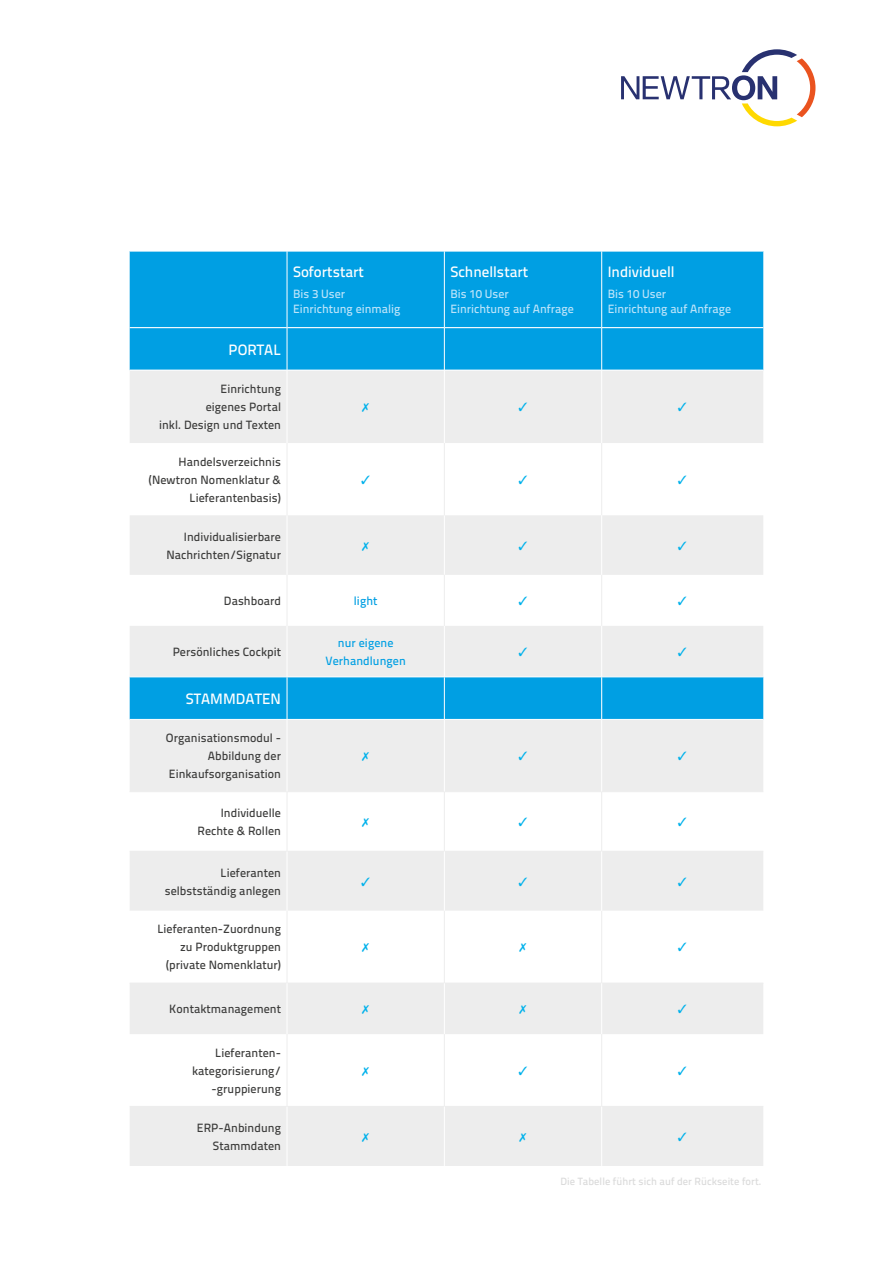
<style>
.page{position:relative;width:893px;height:1263px;background:#fff}
.page>*{position:absolute;margin:0;border:0;box-sizing:border-box;transform-origin:0 0}
.t1{font:15px "Titillium Text 25 L 600 wt";color:#fff}
.t2{font:12px/18px "Titillium Text 25 L 600 wt";letter-spacing:.005em;color:#3c3c3b;text-align:right}
.t3{font:12px/14.4px "Titillium Text 25 L 600 wt";color:#bce4fa}
.t4{font:12px/18px "Titillium Text 25 L 600 wt";letter-spacing:.005em;color:#009fe3;text-align:center}
.t5{font:10.5px "Titillium Text 25 L 600 wt";letter-spacing:.005em;color:#dadada}
</style>
<div class="page">
<div style="left:130px;top:252px;width:633px;height:118px;background:#009fe3"></div>
<svg style="left:130px;top:371px;width:633px;height:540px;fill:#ededed"></svg>
<div style="left:130px;top:677px;width:633px;height:42px;background:#009fe3"></div>
<svg style="left:130px;top:984px;width:633px;height:182px;fill:#ededed"></svg>
<hr style="left:130px;top:791px;width:157px;height:1px;background:#ededed">
<hr style="left:287px;top:791px;width:157px;height:1px;background:#ededed">
<hr style="left:444px;top:791px;width:158px;height:1px;background:#ededed">
<hr style="left:602px;top:791px;width:161px;height:1px;background:#ededed">
<hr style="left:130px;top:851px;width:157px;height:1px;background:#ededed">
<hr style="left:287px;top:851px;width:157px;height:1px;background:#ededed">
<hr style="left:444px;top:851px;width:158px;height:1px;background:#ededed">
<hr style="left:602px;top:851px;width:161px;height:1px;background:#ededed">
<hr style="left:130px;top:983px;width:157px;height:1px;background:#ededed">
<hr style="left:287px;top:983px;width:157px;height:1px;background:#ededed">
<hr style="left:444px;top:983px;width:158px;height:1px;background:#ededed">
<hr style="left:602px;top:983px;width:161px;height:1px;background:#ededed">
<hr style="left:130px;top:327px;width:157px;height:1px;background:#fff">
<hr style="left:287px;top:327px;width:157px;height:1px;background:#fff">
<hr style="left:445px;top:327px;width:156px;height:1px;background:#fff">
<hr style="left:602px;top:327px;width:161px;height:1px;background:#fff">
<hr style="left:287px;top:251px;width:1px;height:77px;background:#fff">
<hr style="left:287px;top:328px;width:1px;height:42px;background:#fff">
<hr style="left:287px;top:370px;width:1px;height:73px;background:#fff">
<hr style="left:287px;top:515px;width:1px;height:60px;background:#fff">
<hr style="left:287px;top:626px;width:1px;height:50px;background:#fff">
<hr style="left:287px;top:677px;width:1px;height:42px;background:#fff">
<hr style="left:287px;top:720px;width:1px;height:71px;background:#fff">
<hr style="left:287px;top:851px;width:1px;height:60px;background:#fff">
<hr style="left:287px;top:983px;width:1px;height:51px;background:#fff">
<hr style="left:444px;top:251px;width:1px;height:77px;background:#fff">
<hr style="left:444px;top:328px;width:1px;height:42px;background:#fff">
<hr style="left:444px;top:370px;width:1px;height:73px;background:#fff">
<hr style="left:444px;top:515px;width:1px;height:60px;background:#fff">
<hr style="left:444px;top:626px;width:1px;height:50px;background:#fff">
<hr style="left:444px;top:677px;width:1px;height:42px;background:#fff">
<hr style="left:444px;top:720px;width:1px;height:71px;background:#fff">
<hr style="left:444px;top:851px;width:1px;height:60px;background:#fff">
<hr style="left:444px;top:983px;width:1px;height:51px;background:#fff">
<hr style="left:601px;top:251px;width:1px;height:77px;background:#fff">
<hr style="left:601px;top:328px;width:1px;height:42px;background:#fff">
<hr style="left:601px;top:677px;width:1px;height:42px;background:#fff">
<hr style="left:601px;top:983px;width:1px;height:51px;background:#fff">
<hr style="left:130px;top:676px;width:157px;height:1px;background:#fff">
<hr style="left:287px;top:676px;width:157px;height:1px;background:#fff">
<hr style="left:444px;top:676px;width:158px;height:1px;background:#fff">
<hr style="left:602px;top:676px;width:161px;height:1px;background:#fff">
<hr style="left:130px;top:719px;width:157px;height:1px;background:#fff">
<hr style="left:287px;top:719px;width:157px;height:1px;background:#fff">
<hr style="left:444px;top:719px;width:158px;height:1px;background:#fff">
<hr style="left:602px;top:719px;width:161px;height:1px;background:#fff">
<hr style="left:130px;top:1106px;width:157px;height:1px;background:#ededed">
<hr style="left:287px;top:1106px;width:157px;height:1px;background:#ededed">
<hr style="left:444px;top:1106px;width:158px;height:1px;background:#ededed">
<hr style="left:602px;top:1106px;width:161px;height:1px;background:#ededed">
<hr style="left:287px;top:1106px;width:1px;height:60px;background:#fff">
<hr style="left:444px;top:1106px;width:1px;height:60px;background:#fff">
<hr style="left:601px;top:1106px;width:1px;height:60px;background:#fff">
<hr style="left:601px;top:443px;width:1px;height:72px;background:#ededed">
<hr style="left:287px;top:443px;width:1px;height:72px;background:#ededed">
<hr style="left:444px;top:443px;width:1px;height:72px;background:#ededed">
<hr style="left:287px;top:575px;width:1px;height:51px;background:#ededed">
<hr style="left:444px;top:575px;width:1px;height:51px;background:#ededed">
<hr style="left:601px;top:575px;width:1px;height:51px;background:#ededed">
<hr style="left:287px;top:792px;width:1px;height:59px;background:#ededed">
<hr style="left:444px;top:792px;width:1px;height:59px;background:#ededed">
<hr style="left:601px;top:792px;width:1px;height:59px;background:#ededed">
<hr style="left:287px;top:911px;width:1px;height:72px;background:#ededed">
<hr style="left:444px;top:911px;width:1px;height:72px;background:#ededed">
<hr style="left:601px;top:911px;width:1px;height:72px;background:#ededed">
<hr style="left:287px;top:1034px;width:1px;height:72px;background:#ededed">
<hr style="left:444px;top:1034px;width:1px;height:72px;background:#ededed">
<hr style="left:601px;top:1034px;width:1px;height:72px;background:#ededed">
<hr style="left:601px;top:370px;width:1px;height:73px;background:#fff">
<hr style="left:601px;top:515px;width:1px;height:60px;background:#fff">
<hr style="left:601px;top:626px;width:1px;height:50px;background:#fff">
<hr style="left:601px;top:720px;width:1px;height:71px;background:#fff">
<hr style="left:601px;top:851px;width:1px;height:60px;background:#fff">
<svg style="left:621px;top:49px;width:194px;height:77px"></svg>
<svg style="left:362px;top:403px;width:7px;height:9px"></svg>
<svg style="left:519px;top:403px;width:8px;height:8px"></svg>
<svg style="left:678px;top:403px;width:9px;height:8px"></svg>
<svg style="left:362px;top:475px;width:8px;height:9px"></svg>
<svg style="left:519px;top:475px;width:8px;height:9px"></svg>
<svg style="left:678px;top:475px;width:9px;height:9px"></svg>
<svg style="left:362px;top:542px;width:7px;height:8px"></svg>
<svg style="left:519px;top:541px;width:8px;height:9px"></svg>
<svg style="left:678px;top:541px;width:9px;height:9px"></svg>
<svg style="left:519px;top:596px;width:8px;height:9px"></svg>
<svg style="left:678px;top:596px;width:9px;height:9px"></svg>
<svg style="left:519px;top:647px;width:8px;height:9px"></svg>
<svg style="left:678px;top:647px;width:9px;height:9px"></svg>
<svg style="left:362px;top:752px;width:7px;height:9px"></svg>
<svg style="left:519px;top:751px;width:8px;height:9px"></svg>
<svg style="left:678px;top:751px;width:9px;height:9px"></svg>
<svg style="left:362px;top:818px;width:7px;height:9px"></svg>
<svg style="left:519px;top:817px;width:8px;height:9px"></svg>
<svg style="left:678px;top:817px;width:9px;height:9px"></svg>
<svg style="left:362px;top:877px;width:8px;height:9px"></svg>
<svg style="left:519px;top:877px;width:8px;height:9px"></svg>
<svg style="left:678px;top:877px;width:9px;height:9px"></svg>
<svg style="left:362px;top:1005px;width:7px;height:9px"></svg>
<svg style="left:520px;top:1005px;width:6px;height:9px"></svg>
<svg style="left:678px;top:1004px;width:9px;height:9px"></svg>
<svg style="left:362px;top:1067px;width:7px;height:9px"></svg>
<svg style="left:519px;top:1066px;width:8px;height:9px"></svg>
<svg style="left:678px;top:1066px;width:9px;height:9px"></svg>
<svg style="left:362px;top:1133px;width:7px;height:8px"></svg>
<svg style="left:520px;top:1133px;width:6px;height:8px"></svg>
<svg style="left:678px;top:1132px;width:9px;height:9px"></svg>
<p class="t1" style="left:293px;top:261px;width:72px">Sofortstart</p>
<p class="t3" style="left:293px;top:286px;width:109px">Bis 3 User<br>Einrichtung einmalig</p>
<p class="t1" style="left:229px;top:338px;width:54px">PORTAL</p>
<p class="t2" style="left:159px;top:379px;width:123px">Einrichtung<br>eigenes Portal<br>inkl. Design und Texten</p>
<p class="t2" style="left:149px;top:452px;width:134px">Handelsverzeichnis (Newtron Nomenklatur &amp;<br>Lieferantenbasis)</p>
<p class="t2" style="left:166px;top:527px;width:116px">Individualisierbare<br>Nachrichten/Signatur</p>
<p class="t2" style="left:224px;top:591px;width:59px">Dashboard</p>
<p class="t4" style="left:354px;top:591px;width:25px">light</p>
<p class="t2" style="left:173px;top:642px;width:110px">Persönliches Cockpit</p>
<p class="t4" style="left:326px;top:633px;width:82px">nur eigene<br>Verhandlungen</p>
<p class="t1" style="left:186px;top:687px;width:97px">STAMMDATEN</p>
<p class="t2" style="left:166px;top:728px;width:117px">Organisationsmodul -<br>Abbildung der<br>Einkaufsorganisation</p>
<p class="t2" style="left:198px;top:803px;width:85px">Individuelle<br>Rechte &amp; Rollen</p>
<p class="t2" style="left:165px;top:863px;width:118px">Lieferanten selbstständig anlegen</p>
<p class="t2" style="left:157px;top:919px;width:125px">Lieferanten-Zuordnung zu Produktgruppen (private Nomenklatur)</p>
<p class="t2" style="left:169px;top:999px;width:113px">Kontaktmanagement</p>
<p class="t2" style="left:192px;top:1043px;width:90px">Lieferanten&shy;kategorisierung/ -gruppierung</p>
<p class="t2" style="left:197px;top:1118px;width:86px">ERP-Anbindung<br>Stammdaten</p>
<p class="t1" style="left:450px;top:261px;width:79px">Schnellstart</p>
<p class="t3" style="left:450px;top:286px;width:125px">Bis 10 User<br>Einrichtung auf Anfrage</p>
<p class="t1" style="left:608px;top:261px;width:68px">Individuell</p>
<p class="t3" style="left:608px;top:286px;width:125px">Bis 10 User<br>Einrichtung auf Anfrage</p>
<p class="t5" style="left:560px;top:1173px;width:202px">Die Tabelle führt sich auf der Rückseite fort.</p>
</div>
